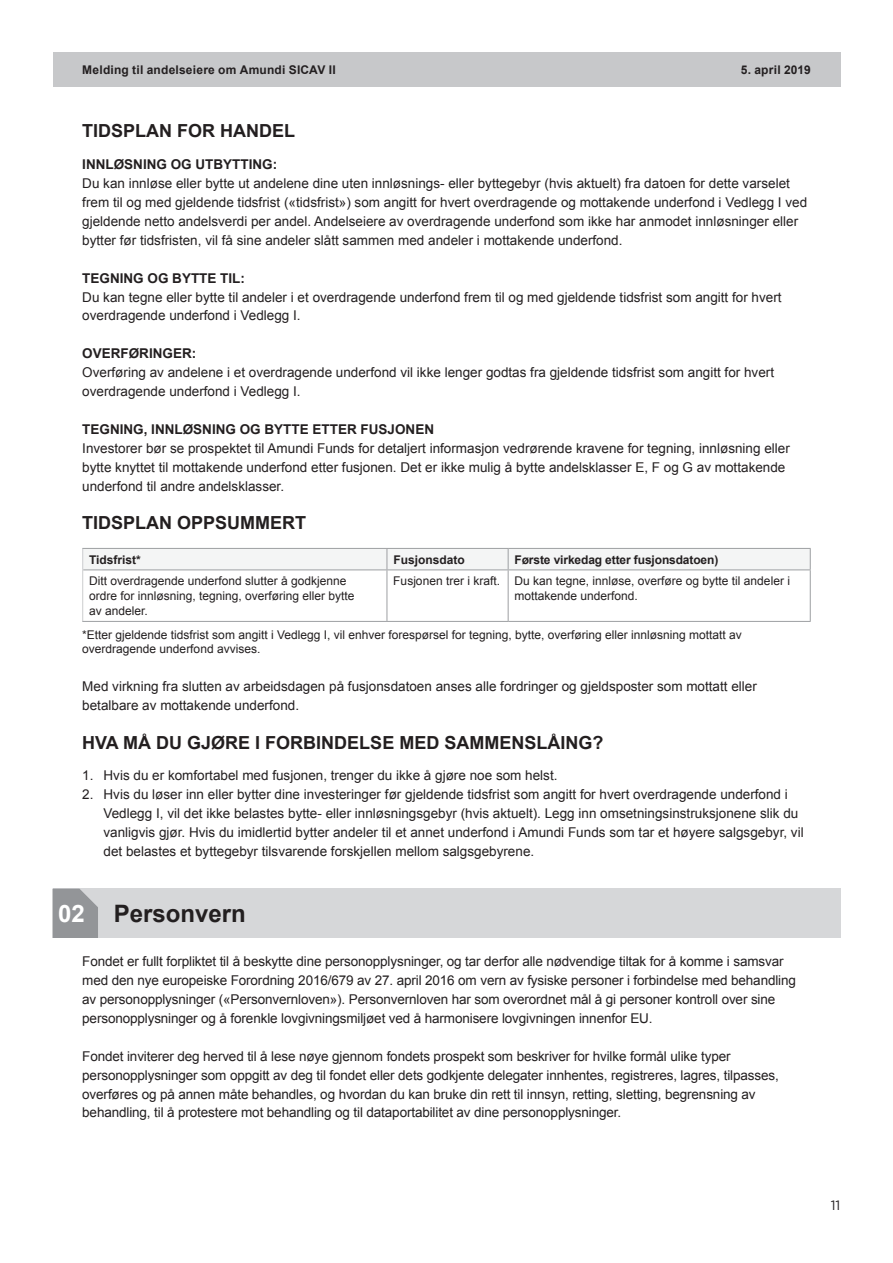
<style>
.page{position:relative;width:893px;height:1263px;background:#fff}
.page>*{position:absolute;margin:0;border:0;box-sizing:border-box;transform-origin:0 0}
.t1{font:700 24px "Arial";color:#231f20}
.t2{font:700 18px "Arial";color:#231f20}
.t3{font:13.5px/18.9px "Arial";color:#231f20}
.t4{font:700 13.5px "Arial";color:#231f20}
.t5{font:13.5px "Gotham";color:#231f20}
.t6{font:12px/15px "Arial";color:#231f20}
.t7{font:700 12px "Arial";color:#231f20}
.t8{font:700 12px "Arial";letter-spacing:.02em;color:#231f20}
.s1{color:#fff}
</style>
<div class="page">
<div style="left:53px;top:53px;width:787px;height:34px;background:#c7c8ca"></div>
<svg style="left:82px;top:548px;width:729px;height:22px"></svg>
<hr style="left:82px;top:570px;width:1px;height:51px;background:#cccdcf">
<hr style="left:82px;top:621px;width:305px;height:1px;background:#9d9fa2">
<hr style="left:387px;top:621px;width:121px;height:1px;background:#9d9fa2">
<hr style="left:508px;top:621px;width:303px;height:1px;background:#9d9fa2">
<hr style="left:386px;top:570px;width:1px;height:51px;background:#9d9fa2">
<hr style="left:508px;top:570px;width:1px;height:51px;background:#9d9fa2">
<hr style="left:810px;top:570px;width:1px;height:51px;background:#9d9fa2">
<div style="left:53px;top:889px;width:787px;height:49px;background:#d6d7d9"></div>
<svg style="left:53px;top:889px;width:45px;height:49px;background:#98999c"></svg>
<p class="t7" style="left:82px;top:62px;width:255px">Melding til andelseiere om Amundi SICAV II</p>
<p class="t8" style="left:741px;top:62px;width:71px">5. april 2019</p>
<h2 class="t2" style="left:82px;top:119px;width:214px">TIDSPLAN FOR HANDEL</h2>
<p class="t4" style="left:82px;top:155px;width:197px">INNLØSNING OG UTBYTTING:</p>
<p class="t3" style="left:82px;top:174px;width:726px">Du kan innløse eller bytte ut andelene dine uten innløsnings- eller byttegebyr (hvis aktuelt) fra datoen for dette varselet frem til og med gjeldende tidsfrist («tidsfrist») som angitt for hvert overdragende og mottakende underfond i Vedlegg I ved gjeldende netto andelsverdi per andel. Andelseiere av overdragende underfond som ikke har anmodet innløsninger eller bytter før tidsfristen, vil få sine andeler slått sammen med andeler i mottakende underfond.</p>
<p class="t4" style="left:82px;top:269px;width:164px">TEGNING OG BYTTE TIL:</p>
<p class="t3" style="left:82px;top:287px;width:701px">Du kan tegne eller bytte til andeler i et overdragende underfond frem til og med gjeldende tidsfrist som angitt for hvert overdragende underfond i Vedlegg I.</p>
<p class="t4" style="left:82px;top:345px;width:116px">OVERFØRINGER:</p>
<p class="t3" style="left:82px;top:363px;width:693px">Overføring av andelene i et overdragende underfond vil ikke lenger godtas fra gjeldende tidsfrist som angitt for hvert overdragende underfond i Vedlegg I.</p>
<p class="t4" style="left:82px;top:420px;width:353px">TEGNING, INNLØSNING OG BYTTE ETTER FUSJONEN</p>
<p class="t3" style="left:82px;top:439px;width:709px">Investorer bør se prospektet til Amundi Funds for detaljert informasjon vedrørende kravene for tegning, innløsning eller bytte knyttet til mottakende underfond etter fusjonen. Det er ikke mulig å bytte andelsklasser E, F og G av mottakende underfond til andre andelsklasser.</p>
<h2 class="t2" style="left:82px;top:511px;width:226px">TIDSPLAN OPPSUMMERT</h2>
<p class="t7" style="left:89px;top:551px;width:53px">Tidsfrist*</p>
<p class="t7" style="left:393px;top:551px;width:73px">Fusjonsdato</p>
<p class="t7" style="left:514px;top:551px;width:205px">Første virkedag etter fusjonsdatoen)</p>
<p class="t6" style="left:89px;top:573px;width:267px">Ditt overdragende underfond slutter å godkjenne ordre for innløsning, tegning, overføring eller bytte av andeler.</p>
<p class="t6" style="left:514px;top:573px;width:277px;text-indent:-121px">Fusjonen trer i kraft. Du kan tegne, innløse, overføre og bytte til andeler i mottakende underfond.</p>
<p class="t6" style="left:82px;top:627px;width:661px;line-height:14.4px">*Etter gjeldende tidsfrist som angitt i Vedlegg I, vil enhver forespørsel for tegning, bytte, overføring eller innløsning mottatt av overdragende underfond avvises.</p>
<p class="t3" style="left:82px;top:677px;width:676px">Med virkning fra slutten av arbeidsdagen på fusjonsdatoen anses alle fordringer og gjeldsposter som mottatt eller betalbare av mottakende underfond.</p>
<h2 class="t2" style="left:82px;top:730px;width:523px">HVA MÅ DU GJØRE I FORBINDELSE MED SAMMENSLÅING?</h2>
<p class="t3" style="left:82px;top:766px;width:477px">1. Hvis du er komfortabel med fusjonen, trenger du ikke å gjøre noe som helst.</p>
<p class="t3" style="left:104px;top:785px;width:702px;text-indent:-21px">2. Hvis du løser inn eller bytter dine investeringer før gjeldende tidsfrist som angitt for hvert overdragende underfond i Vedlegg I, vil det ikke belastes bytte- eller innløsningsgebyr (hvis aktuelt). Legg inn omsetningsinstruksjonene slik du vanligvis gjør. Hvis du imidlertid bytter andeler til et annet underfond i Amundi Funds som tar et høyere salgsgebyr, vil det belastes et byttegebyr tilsvarende forskjellen mellom salgsgebyrene.</p>
<h1 class="t1" style="left:58px;top:898px;width:189px"><span class="s1">02</span> Personvern</h1>
<p class="t3" style="left:82px;top:952px;width:715px">Fondet er fullt forpliktet til å beskytte dine personopplysninger, og tar derfor alle nødvendige tiltak for å komme i samsvar med den nye europeiske Forordning 2016/679 av 27. april 2016 om vern av fysiske personer i forbindelse med behandling av personopplysninger («Personvernloven»). Personvernloven har som overordnet mål å gi personer kontroll over sine personopplysninger og å forenkle lovgivningsmiljøet ved å harmonisere lovgivningen innenfor EU.</p>
<p class="t3" style="left:82px;top:1047px;width:698px">Fondet inviterer deg herved til å lese nøye gjennom fondets prospekt som beskriver for hvilke formål ulike typer personopplysninger som oppgitt av deg til fondet eller dets godkjente delegater innhentes, registreres, lagres, tilpasses, overføres og på annen måte behandles, og hvordan du kan bruke din rett til innsyn, retting, sletting, begrensning av behandling, til å protestere mot behandling og til dataportabilitet av dine personopplysninger.</p>
<p class="t5" style="left:831px;top:1197px;width:11px">11</p>
</div>
